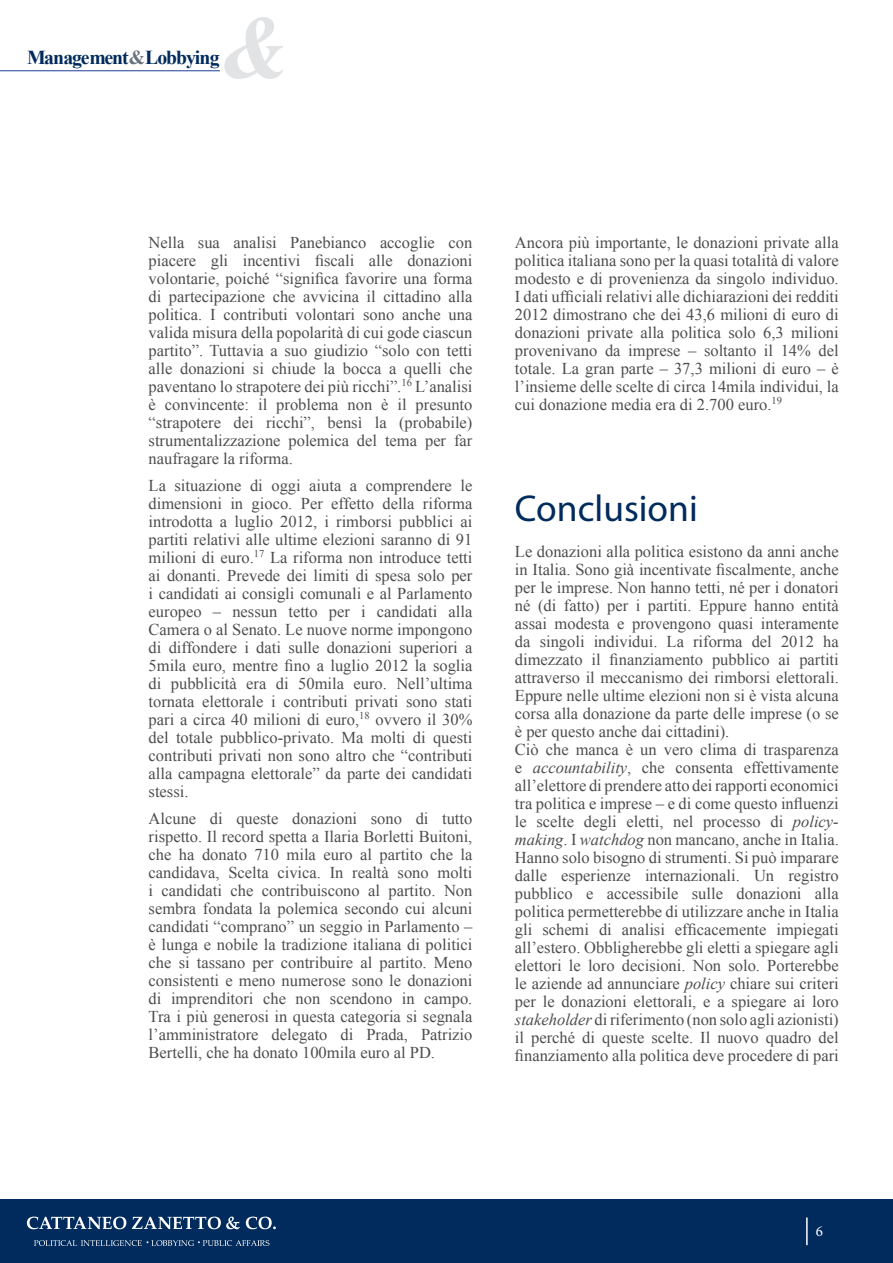
<style>
.page{position:relative;width:893px;height:1263px;background:#fff}
.page>*{position:absolute;margin:0;border:0;box-sizing:border-box;transform-origin:0 0}
.t1{font:37.5px "Myriad Pro";color:#002b5c}
.t2{font:700 19.8px "Times New Roman";letter-spacing:-.05em;color:#002b5c}
.t3{font:16.5px/18px "Times New Roman";color:#4d4d4f;text-align:justify}
.t4{font:15px "Minion Pro";color:#fff}
.s1{color:#6a737b}
.s2{font-style:italic}
</style>
<div class="page">
<svg style="left:224px;top:17px;width:59px;height:62px"></svg>
<hr style="left:0;top:71px;width:220px;height:1px;background:#1c3e94">
<div style="left:0;top:1199px;width:893px;height:64px;background:#002b5c"></div>
<hr style="left:806px;top:1217px;width:2px;height:28px;background:#fff">
<svg style="left:27px;top:1216px;width:99px;height:13px"></svg>
<svg style="left:132px;top:1216px;width:108px;height:13px"></svg>
<svg style="left:246px;top:1216px;width:30px;height:13px"></svg>
<svg style="left:34px;top:1240px;width:235px;height:6px"></svg>
<p class="t2" style="left:27px;top:43px;width:194px">Management<span class="s1">&amp;</span>Lobbying</p>
<p class="t3" style="left:149px;top:233px;width:325px">Nella sua analisi Panebianco accoglie con piacere gli incentivi fiscali alle donazioni volontarie, poiché “significa favorire una forma di partecipazione che avvicina il cittadino alla politica. I contributi volontari sono anche una valida misura della popolarità di cui gode ciascun partito”. Tuttavia a suo giudizio “solo con tetti alle donazioni si chiude la bocca a quelli che paventano lo strapotere dei più ricchi”.<sup>16</sup> L’analisi è convincente: il problema non è il presunto “strapotere dei ricchi”, bensì la (probabile) strumentalizzazione polemica del tema per far naufragare la riforma.</p>
<p class="t3" style="left:149px;top:476px;width:325px">La situazione di oggi aiuta a comprendere le dimensioni in gioco. Per effetto della riforma introdotta a luglio 2012, i rimborsi pubblici ai partiti relativi alle ultime elezioni saranno di 91 milioni di euro.<sup>17</sup> La riforma non introduce tetti ai donanti. Prevede dei limiti di spesa solo per i candidati ai consigli comunali e al Parlamento europeo – nessun tetto per i candidati alla Camera o al Senato. Le nuove norme impongono di diffondere i dati sulle donazioni superiori a 5mila euro, mentre fino a luglio 2012 la soglia di pubblicità era di 50mila euro. Nell’ultima tornata elettorale i contributi privati sono stati pari a circa 40 milioni di euro,<sup>18</sup> ovvero il 30% del totale pubblico-privato. Ma molti di questi contributi privati non sono altro che “contributi alla campagna elettorale” da parte dei candidati stessi.</p>
<p class="t3" style="left:149px;top:809px;width:325px">Alcune di queste donazioni sono di tutto rispetto. Il record spetta a Ilaria Borletti Buitoni, che ha donato 710 mila euro al partito che la candidava, Scelta civica. In realtà sono molti i candidati che contribuiscono al partito. Non sembra fondata la polemica secondo cui alcuni candidati “comprano” un seggio in Parlamento – è lunga e nobile la tradizione italiana di politici che si tassano per contribuire al partito. Meno consistenti e meno numerose sono le donazioni di imprenditori che non scendono in campo.<br>Tra i più generosi in questa categoria si segnala l’amministratore delegato di Prada, Patrizio Bertelli, che ha donato 100mila euro al PD.</p>
<p class="t3" style="left:515px;top:233px;width:325px">Ancora più importante, le donazioni private alla politica italiana sono per la quasi totalità di valore modesto e di provenienza da singolo individuo.<br>I dati ufficiali relativi alle dichiarazioni dei redditi 2012 dimostrano che dei 43,6 milioni di euro di donazioni private alla politica solo 6,3 milioni provenivano da imprese – soltanto il 14% del totale. La gran parte – 37,3 milioni di euro – è l’insieme delle scelte di circa 14mila individui, la cui donazione media era di 2.700 euro.<sup>19</sup></p>
<h1 class="t1" style="left:515px;top:488px;width:184px">Conclusioni</h1>
<p class="t3" style="left:515px;top:542px;width:325px;text-align:left">Le donazioni alla politica esistono da anni anche in Italia. Sono già incentivate fiscalmente, anche per le imprese. Non hanno tetti, né per i donatori né (di fatto) per i partiti. Eppure hanno entità assai modesta e provengono quasi interamente da singoli individui. La riforma del 2012 ha dimezzato il finanziamento pubblico ai partiti attraverso il meccanismo dei rimborsi elettorali.<br>Eppure nelle ultime elezioni non si è vista alcuna corsa alla donazione da parte delle imprese (o se è per questo anche dai cittadini).<br>Ciò che manca è un vero clima di trasparenza e <span class="s2">accountability</span>, che consenta effettivamente all’elettore di prendere atto dei rapporti economici tra politica e imprese – e di come questo influenzi le scelte degli eletti, nel processo di <span class="s2">policy&shy;making</span>. I <span class="s2">watchdog</span> non mancano, anche in Italia.<br>Hanno solo bisogno di strumenti. Si può imparare dalle esperienze internazionali. Un registro pubblico e accessibile sulle donazioni alla politica permetterebbe di utilizzare anche in Italia gli schemi di analisi efficacemente impiegati all’estero. Obbligherebbe gli eletti a spiegare agli elettori le loro decisioni. Non solo. Porterebbe le aziende ad annunciare <span class="s2">policy</span> chiare sui criteri per le donazioni elettorali, e a spiegare ai loro <span class="s2">stakeholder</span> di riferimento (non solo agli azionisti) il perché di queste scelte. Il nuovo quadro del finanziamento alla politica deve procedere di pari</p>
<p class="t4" style="left:816px;top:1222px;width:9px">6</p>
</div>
